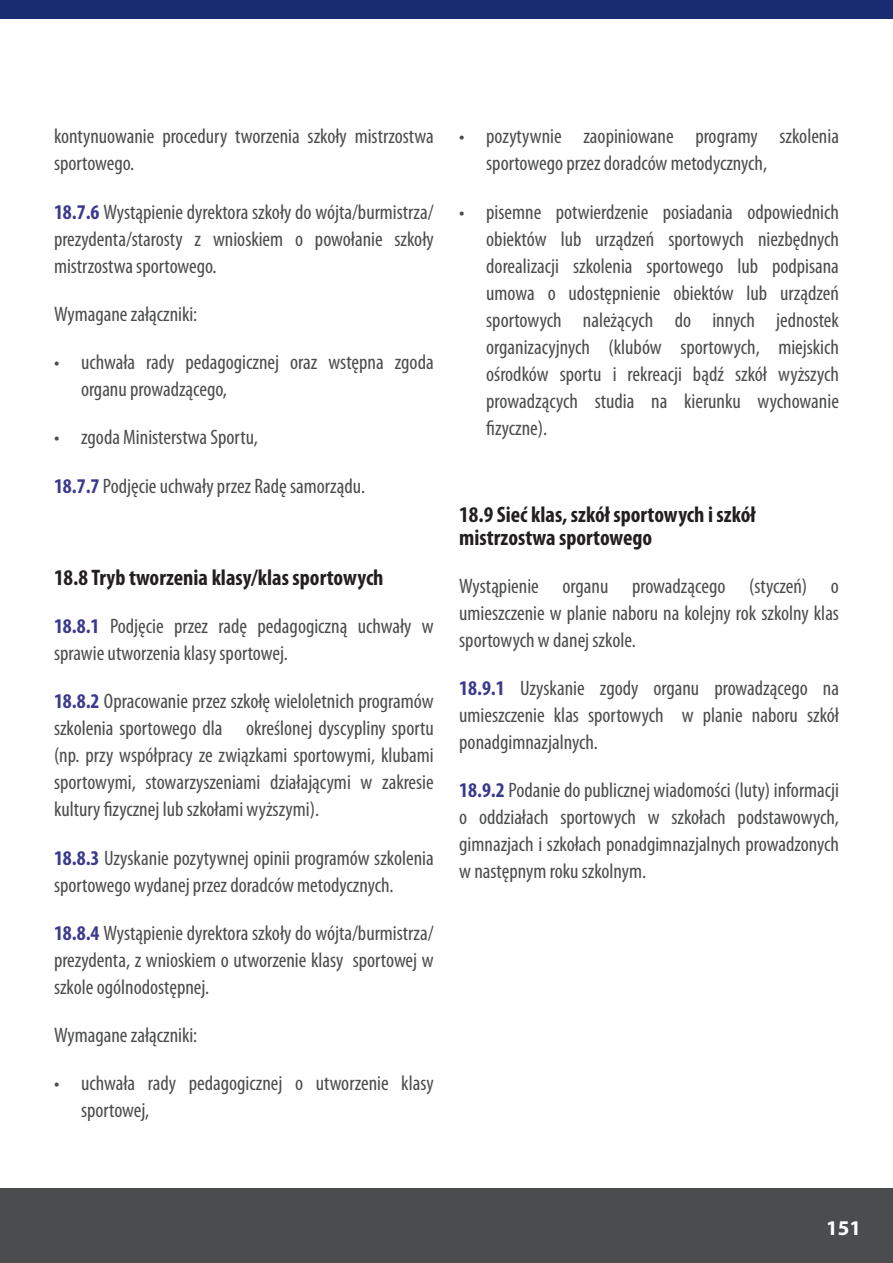
<style>
.page{position:relative;width:893px;height:1263px;background:#fff}
.page>*{position:absolute;margin:0;border:0;box-sizing:border-box;transform-origin:0 0}
.naglowki_w_tekscie{font:700 condensed 22.5px/22.5px "Myriad Pro";color:#231f20}
.treść{font:condensed 21px/27px "Myriad Pro";color:#4b4c4d;text-align:justify}
.t1{font:700 21px "Myriad Pro";color:#fff}
.s1{font-weight:700;color:#3b398d}
</style>
<div class="page">
<div style="left:0;top:1188px;width:893px;height:75px;background:#4b4c4d"></div>
<div style="left:0;top:0;width:893px;height:18px;background:#192b71"></div>
<p class="treść" style="left:54px;top:123px;width:381px">kontynuowanie procedury tworzenia szkoły mistrzostwa sportowego.</p>
<p class="treść" style="left:54px;top:198px;width:381px"><span class="s1">18.7.6</span> Wystąpienie dyrektora szkoły do wójta/burmistrza/ prezydenta/starosty z wnioskiem o powołanie szkoły mistrzostwa sportowego.</p>
<p class="treść" style="left:54px;top:300px;width:145px">Wymagane załączniki:</p>
<p class="treść" style="left:81px;top:348px;width:354px">uchwała rady pedagogicznej oraz wstępna zgoda organu prowadzącego,</p>
<p class="treść" style="left:81px;top:424px;width:178px">zgoda Ministerstwa Sportu,</p>
<p class="treść" style="left:54px;top:472px;width:313px"><span class="s1">18.7.7</span> Podjęcie uchwały przez Radę samorządu.</p>
<p class="treść" style="left:54px;top:348px;width:7px">•</p>
<p class="treść" style="left:54px;top:424px;width:7px">•</p>
<p class="naglowki_w_tekscie" style="left:54px;top:565px;width:331px">18.8 Tryb tworzenia klasy/klas sportowych</p>
<p class="treść" style="left:54px;top:612px;width:381px"><span class="s1">18.8.1</span> Podjęcie przez radę pedagogiczną uchwały w sprawie utworzenia klasy sportowej.</p>
<p class="treść" style="left:54px;top:687px;width:381px"><span class="s1">18.8.2</span> Opracowanie przez szkołę wieloletnich programów szkolenia sportowego dla określonej dyscypliny sportu (np. przy współpracy ze związkami sportowymi, klubami sportowymi, stowarzyszeniami działającymi w zakresie kultury fizycznej lub szkołami wyższymi).</p>
<p class="treść" style="left:54px;top:844px;width:381px"><span class="s1">18.8.3</span> Uzyskanie pozytywnej opinii programów szkolenia sportowego wydanej przez doradców metodycznych.</p>
<p class="treść" style="left:54px;top:919px;width:381px"><span class="s1">18.8.4</span> Wystąpienie dyrektora szkoły do wójta/burmistrza/ prezydenta, z wnioskiem o utworzenie klasy sportowej w szkole ogólnodostępnej.</p>
<p class="treść" style="left:54px;top:1021px;width:145px">Wymagane załączniki:</p>
<p class="treść" style="left:81px;top:1069px;width:354px">uchwała rady pedagogicznej o utworzenie klasy sportowej,</p>
<p class="treść" style="left:54px;top:1069px;width:7px">•</p>
<p class="treść" style="left:459px;top:123px;width:7px">•</p>
<p class="treść" style="left:459px;top:198px;width:7px">•</p>
<p class="treść" style="left:486px;top:123px;width:354px">pozytywnie zaopiniowane programy szkolenia sportowego przez doradców metodycznych,</p>
<p class="treść" style="left:486px;top:198px;width:354px">pisemne potwierdzenie posiadania odpowiednich obiektów lub urządzeń sportowych niezbędnych dorealizacji szkolenia sportowego lub podpisana umowa o udostępnienie obiektów lub urządzeń sportowych należących do innych jednostek organizacyjnych (klubów sportowych, miejskich ośrodków sportu i rekreacji bądź szkół wyższych prowadzących studia na kierunku wychowanie fizyczne).</p>
<p class="naglowki_w_tekscie" style="left:459px;top:503px;width:298px">18.9 Sieć klas, szkół sportowych i szkół mistrzostwa sportowego</p>
<p class="treść" style="left:459px;top:572px;width:381px">Wystąpienie organu prowadzącego (styczeń) o umieszczenie w planie naboru na kolejny rok szkolny klas sportowych w danej szkole.</p>
<p class="treść" style="left:459px;top:674px;width:381px"><span class="s1">18.9.1</span> Uzyskanie zgody organu prowadzącego na umieszczenie klas sportowych w planie naboru szkół ponadgimnazjalnych.</p>
<p class="treść" style="left:459px;top:777px;width:381px"><span class="s1">18.9.2</span> Podanie do publicznej wiadomości (luty) informacji o oddziałach sportowych w szkołach podstawowych, gimnazjach i szkołach ponadgimnazjalnych prowadzonych w następnym roku szkolnym.</p>
<p class="t1" style="left:826px;top:1214px;width:36px">151</p>
</div>
